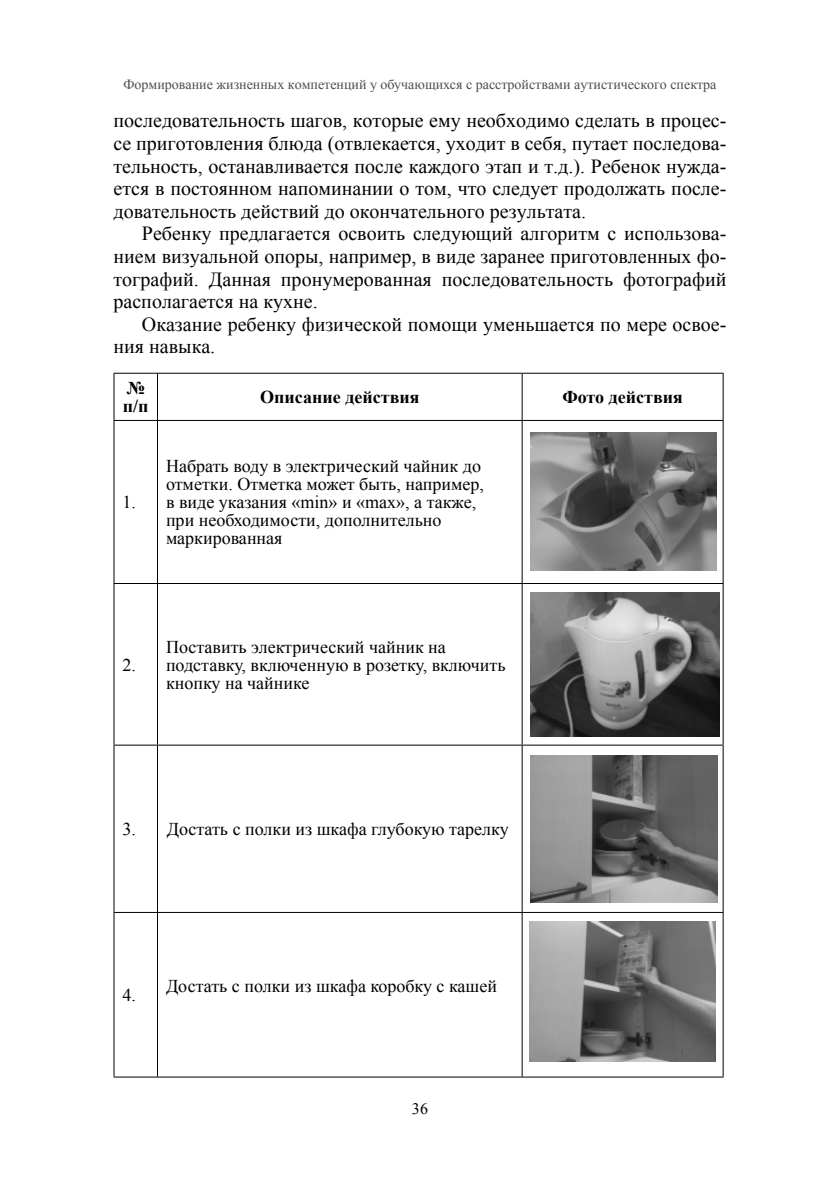
<style>
.page{position:relative;width:840px;height:1191px;background:#fff}
.page>*{position:absolute;margin:0;border:0;box-sizing:border-box;transform-origin:0 0}
.t1{font:20px/22.6px "Times New Roman";color:#000;text-align:justify}
.t2{font:18px/18px "Times New Roman";color:#000}
.t3{font:700 18px/18px "Times New Roman";color:#000}
.t4{font:16px "Times New Roman";color:#000}
.t5{font:14px "Times New Roman";color:#4d4d4d}
</style>
<div class="page">
<hr style="left:113px;top:373px;width:610px;height:1px;background:#000">
<hr style="left:113px;top:420px;width:610px;height:1px;background:#000">
<hr style="left:113px;top:583px;width:610px;height:1px;background:#000">
<hr style="left:113px;top:744px;width:610px;height:1px;background:#000">
<hr style="left:113px;top:912px;width:610px;height:1px;background:#000">
<hr style="left:113px;top:1076px;width:610px;height:1px;background:#000">
<hr style="left:113px;top:374px;width:1px;height:46px;background:#000">
<hr style="left:113px;top:421px;width:1px;height:162px;background:#000">
<hr style="left:113px;top:584px;width:1px;height:160px;background:#000">
<hr style="left:113px;top:745px;width:1px;height:167px;background:#000">
<hr style="left:113px;top:913px;width:1px;height:163px;background:#000">
<hr style="left:157px;top:374px;width:1px;height:46px;background:#000">
<hr style="left:521px;top:374px;width:1px;height:46px;background:#000">
<hr style="left:722px;top:374px;width:1px;height:46px;background:#000">
<hr style="left:157px;top:421px;width:1px;height:162px;background:#000">
<hr style="left:521px;top:421px;width:1px;height:162px;background:#000">
<hr style="left:722px;top:421px;width:1px;height:162px;background:#000">
<hr style="left:157px;top:584px;width:1px;height:160px;background:#000">
<hr style="left:521px;top:584px;width:1px;height:160px;background:#000">
<hr style="left:722px;top:584px;width:1px;height:160px;background:#000">
<hr style="left:157px;top:745px;width:1px;height:167px;background:#000">
<hr style="left:521px;top:745px;width:1px;height:167px;background:#000">
<hr style="left:722px;top:745px;width:1px;height:167px;background:#000">
<hr style="left:157px;top:913px;width:1px;height:163px;background:#000">
<hr style="left:521px;top:913px;width:1px;height:163px;background:#000">
<hr style="left:722px;top:913px;width:1px;height:163px;background:#000">
<img style="left:530px;top:432px;width:185px;height:138px">
<img style="left:530px;top:592px;width:189px;height:144px">
<img style="left:530px;top:755px;width:187px;height:147px">
<img style="left:529px;top:921px;width:186px;height:140px">
<p class="t5" style="left:123px;top:77px;width:594px">Формирование жизненных компетенций у обучающихся с расстройствами аутистического спектра</p>
<p class="t1" style="left:113px;top:109px;width:614px">последовательность шагов, которые ему необходимо сделать в процес&shy;се приготовления блюда (отвлекается, уходит в себя, путает последова&shy;тельность, останавливается после каждого этап и т.д.). Ребенок нужда&shy;ется в постоянном напоминании о том, что следует продолжать после&shy;довательность действий до окончательного результата.</p>
<p class="t1" style="left:113px;top:222px;width:614px;text-indent:28px">Ребенку предлагается освоить следующий алгоритм с использова&shy;нием визуальной опоры, например, в виде заранее приготовленных фо&shy;тографий. Данная пронумерованная последовательность фотографий располагается на кухне.</p>
<p class="t1" style="left:113px;top:313px;width:614px;text-indent:28px">Оказание ребенку физической помощи уменьшается по мере освое&shy;ния навыка.</p>
<p class="t3" style="left:123px;top:379px;width:27px">№ п/п</p>
<p class="t3" style="left:260px;top:388px;width:161px">Описание действия</p>
<p class="t3" style="left:562px;top:388px;width:122px">Фото действия</p>
<p class="t2" style="left:122px;top:493px;width:15px">1.</p>
<p class="t2" style="left:166px;top:457px;width:319px">Набрать воду в электрический чайник до отметки. Отметка может быть, например, в виде указания «min» и «max», а также, при необходимости, дополнительно маркированная</p>
<p class="t2" style="left:122px;top:655px;width:15px">2.</p>
<p class="t2" style="left:166px;top:637px;width:341px">Поставить электрический чайник на подставку, включенную в розетку, включить кнопку на чайнике</p>
<p class="t2" style="left:122px;top:820px;width:387px">3. Достать с полки из шкафа глубокую тарелку</p>
<p class="t2" style="left:122px;top:986px;width:15px">4.</p>
<p class="t2" style="left:166px;top:977px;width:332px">Достать с полки из шкафа коробку с кашей</p>
<p class="t4" style="left:412px;top:1100px;width:17px">36</p>
</div>
